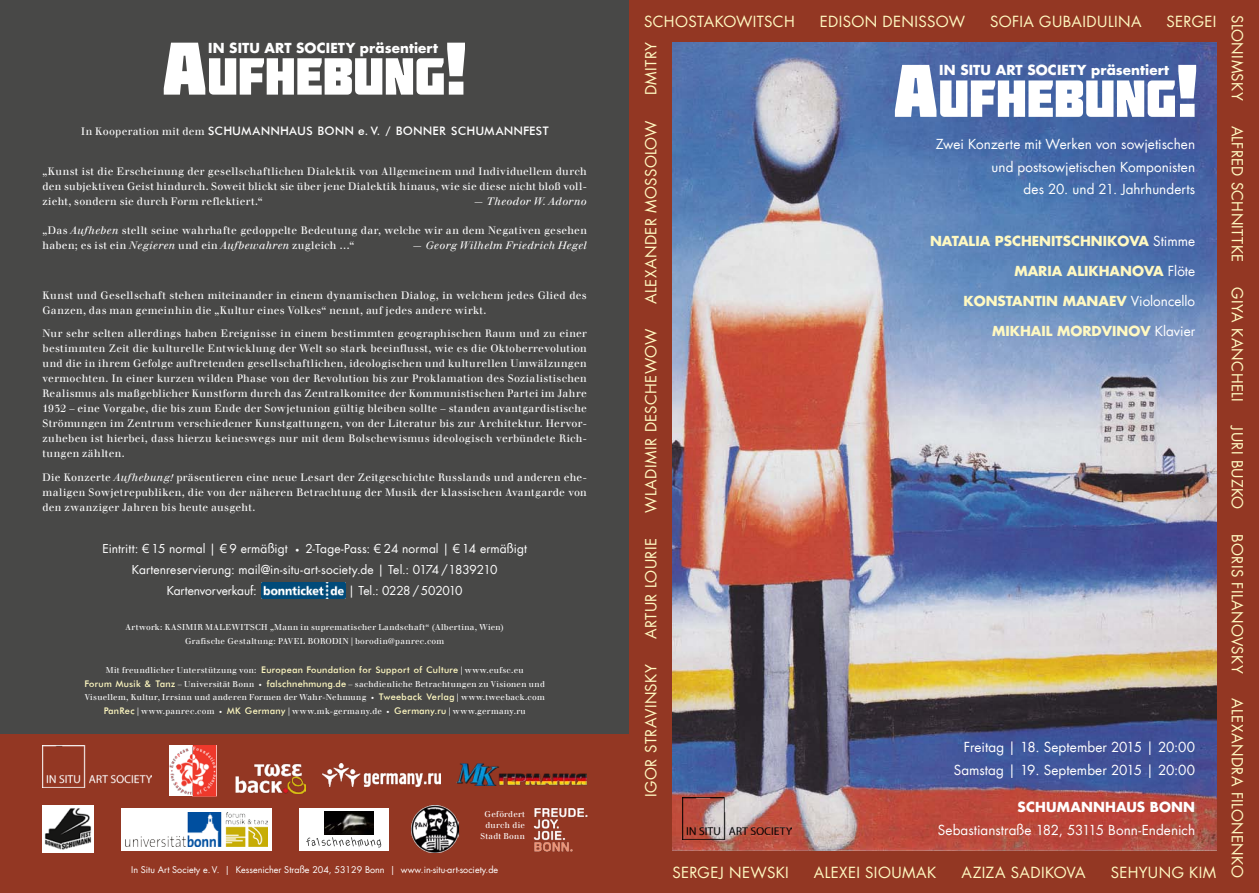
<style>
.page{position:relative;width:1259px;height:893px;background:#fff}
.page>*{position:absolute;margin:0;border:0;box-sizing:border-box;transform-origin:0 0}
.t1{font:52.05px "Molot";letter-spacing:-.015em;color:#fff}
.t2{font:15px "Futura LT";letter-spacing:.025em;color:#fff9c1}
.t3{font:13.5px/22.5px "Futura LT";letter-spacing:.005em;color:#fff;text-align:right}
.t4{font:700 13.5px "Futura LT";color:#fff9c1}
.t5{font:13.5px "Futura";letter-spacing:.02em;color:#fff}
.t6{font:700 13.5px "Futura LT";letter-spacing:.01em;color:#fff}
.t7{font:12px "Futura LT";color:#fff}
.t8{font:12px "Futura LT";letter-spacing:-.025em;color:#fff}
.t9{font:10.5px/15px "Walbaum LT";letter-spacing:.025em;color:#fff;text-align:justify}
.t10{font:italic 10.5px "Walbaum LT";letter-spacing:.035em;color:#fff}
.t11{font:9px "Futura LT";color:#fff}
.t12{font:8.25px/13.5px "Walbaum LT";letter-spacing:.035em;color:#fff;text-align:center}
.s1{font-size:74.25px}
.s2{font-family:"Walbaum LT";font-size:10.5px}
.s3{font-style:italic}
.s4{font-size:7.5px}
.s5{font-family:"Futura";font-size:10.5px;color:#fff9c1}
.s6{font-size:6px}
.s7{font-weight:400;color:#fff}
.s8{font-weight:700}
</style>
<div class="page">
<div style="left:0;top:0;width:629px;height:893px;background:#484847"></div>
<div style="left:0;top:735px;width:630px;height:158px;background:#933723"></div>
<div style="left:629px;top:0;width:630px;height:893px;background:#933723"></div>
<img style="left:672px;top:43px;width:544px;height:807px">
<img style="left:682px;top:797px;width:109px;height:43px">
<div style="left:299px;top:808px;width:89px;height:42px;background:#fff"></div>
<svg style="left:306px;top:837px;width:75px;height:11px"></svg>
<img style="left:324px;top:812px;width:50px;height:23px">
<img style="left:43px;top:745px;width:109px;height:43px">
<img style="left:412px;top:806px;width:47px;height:47px">
<img style="left:533px;top:808px;width:55px;height:44px">
<img style="left:323px;top:764px;width:118px;height:23px">
<img style="left:236px;top:764px;width:70px;height:29px">
<div style="left:43px;top:806px;width:51px;height:47px;background:#fff"></div>
<img style="left:44px;top:808px;width:48px;height:42px">
<img style="left:456px;top:763px;width:131px;height:22px">
<div style="left:121px;top:808px;width:151px;height:42px;background:#fff"></div>
<img style="left:126px;top:812px;width:142px;height:34px">
<img style="left:262px;top:583px;width:84px;height:15px">
<img style="left:169px;top:745px;width:47px;height:51px">
<p class="t6" style="left:208px;top:39px;width:231px">IN SITU ART SOCIETY präsentiert</p>
<p class="t1" style="left:162px;top:45px;width:306px"><span class="s1">A</span>UFHEBUNG<span class="s1">!</span></p>
<p class="t5" style="left:81px;top:125px;width:468px"><span class="s2">In Kooperation mit dem</span> SCHUMANNHAUS BONN e. V. / BONNER SCHUMANNFEST</p>
<p class="t9" style="left:43px;top:164px;width:546px">„Kunst ist die Erscheinung der gesellschaftlichen Dialektik von Allgemeinem und Individuellem durch den subjektiven Geist hindurch. Soweit blickt sie über jene Dialektik hinaus, wie sie diese nicht bloß voll&shy;zieht, sondern sie durch Form reflektiert.“</p>
<p class="t10" style="left:473px;top:195px;width:115px">— Theodor W. Adorno</p>
<p class="t9" style="left:43px;top:223px;width:546px">„Das <span class="s3">Aufheben</span> stellt seine wahrhafte gedoppelte Bedeutung dar, welche wir an dem Negativen gesehen haben; es ist ein <span class="s3">Negieren</span> und ein <span class="s3">Aufbewahren</span> zugleich …“</p>
<p class="t10" style="left:412px;top:239px;width:176px">— Georg Wilhelm Friedrich Hegel</p>
<p class="t9" style="left:43px;top:288px;width:546px">Kunst und Gesellschaft stehen miteinander in einem dynamischen Dialog, in welchem jedes Glied des<br>Ganzen, das man gemeinhin die „Kultur eines Volkes“ nennt, auf jedes andere wirkt.</p>
<p class="t9" style="left:43px;top:326px;width:546px">Nur sehr selten allerdings haben Ereignisse in einem bestimmten geographischen Raum und zu einer bestimmten Zeit die kulturelle Entwicklung der Welt so stark beeinflusst, wie es die Oktoberrevolution und die in ihrem Gefolge auftretenden gesellschaftlichen, ideologischen und kulturellen Umwälzungen vermochten. In einer kurzen wilden Phase von der Revolution bis zur Proklamation des Sozialistischen Realismus als maßgeblicher Kunstform durch das Zentralkomitee der Kommunistischen Partei im Jahre 1932 – eine Vorgabe, die bis zum Ende der Sowjetunion gültig bleiben sollte – standen avantgardistische Strömungen im Zentrum verschiedener Kunstgattungen, von der Literatur bis zur Architektur. Hervor&shy;zuheben ist hierbei, dass hierzu keineswegs nur mit dem Bolschewismus ideologisch verbündete Rich&shy;tungen zählten.</p>
<p class="t9" style="left:43px;top:470px;width:546px">Die Konzerte <span class="s3">Aufhebung!</span> präsentieren eine neue Lesart der Zeitgeschichte Russlands und anderen ehe&shy;maligen Sowjetrepubliken, die von der näheren Betrachtung der Musik der klassischen Avantgarde von den zwanziger Jahren bis heute ausgeht.</p>
<p class="t7" style="left:102px;top:541px;width:426px">Eintritt: € 15 normal | € 9 ermäßigt <span class="s4">•</span> 2-Tage-Pass: € 24 normal | € 14 ermäßigt</p>
<p class="t7" style="left:132px;top:562px;width:367px">Kartenreservierung: mail@in-situ-art-society.de | Tel.: 0174 /1839210</p>
<p class="t7" style="left:167px;top:583px;width:92px">Kartenvorverkauf:</p>
<p class="t8" style="left:348px;top:583px;width:116px">| Tel.: 0228 /502010</p>
<p class="t12" style="left:125px;top:621px;width:380px">Artwork: KASIMIR MALEWITSCH „Mann in suprematischer Landschaft“ (Albertina, Wien)</p>
<p class="t12" style="left:185px;top:634px;width:261px">Grafische Gestaltung: PAVEL BORODIN | borodin@panrec.com</p>
<p class="t12" style="left:85px;top:663px;width:462px">Mit freundlicher Unterstützung von: <span class="s5">European Foundation for Support of Culture</span> | www.eufsc.eu<br><span class="s5">Forum Musik &amp; Tanz</span> – Universität Bonn <span class="s6">•</span> <span class="s5">falschnehmung.de</span> – sachdienliche Betrachtungen zu Visionen und Visuellem, Kultur, Irrsinn und anderen Formen der Wahr-Nehmung <span class="s6">•</span> <span class="s5">Tweeback Verlag</span> | www.tweeback.com <span class="s5">PanRec</span> | www.panrec.com <span class="s6">•</span> <span class="s5">MK Germany</span> | www.mk-germany.de <span class="s6">•</span> <span class="s5">Germany.ru</span> | www.germany.ru</p>
<p class="t12" style="left:480px;top:808px;width:46px;line-height:11.2px;text-align:right">Gefördert durch die<br>Stadt Bonn</p>
<p class="t11" style="left:131px;top:863px;width:368px">In Situ Art Society e.V. | Kessenicher Straße 204, 53129 Bonn | www.in-situ-art-society.de</p>
<p class="t2" style="left:644px;top:12px;width:152px">SCHOSTAKOWITSCH</p>
<p class="t2" style="left:820px;top:12px;width:147px">EDISON DENISSOW</p>
<p class="t2" style="left:990px;top:12px;width:153px">SOFIA GUBAIDULINA</p>
<p class="t2" style="left:1166px;top:12px;width:51px">SERGEI</p>
<p class="t2" style="left:1247px;top:15px;width:87px;rotate:90deg">SLONIMSKY</p>
<p class="t2" style="left:1247px;top:126px;width:138px;rotate:90deg">ALFRED SCHNITTKE</p>
<p class="t2" style="left:1247px;top:287px;width:116px;rotate:90deg">GIYA KANCHELI</p>
<p class="t2" style="left:1247px;top:426px;width:84px;rotate:90deg">JURI BUZKO</p>
<p class="t2" style="left:1247px;top:534px;width:141px;rotate:90deg">BORIS FILANOVSKY</p>
<p class="t2" style="left:1247px;top:698px;width:181px;rotate:90deg">ALEXANDRA FILONENKO</p>
<p class="t2" style="left:641px;top:95px;width:54px;rotate:-90deg">DMITRY</p>
<p class="t6" style="left:939px;top:61px;width:231px">IN SITU ART SOCIETY präsentiert</p>
<p class="t1" style="left:893px;top:68px;width:306px"><span class="s1">A</span>UFHEBUNG<span class="s1">!</span></p>
<p class="t2" style="left:641px;top:304px;width:185px;rotate:-90deg">ALEXANDER MOSSOLOW</p>
<p class="t3" style="left:936px;top:133px;width:261px">Zwei Konzerte mit Werken von sowjetischen und postsowjetischen Komponisten<br>des 20. und 21. Jahrhunderts</p>
<p class="t4" style="left:930px;top:232px;width:267px">NATALIA PSCHENITSCHNIKOVA <span class="s7">Stimme</span></p>
<p class="t4" style="left:1014px;top:262px;width:182px">MARIA ALIKHANOVA <span class="s7">Flöte</span></p>
<p class="t4" style="left:963px;top:292px;width:233px">KONSTANTIN MANAEV <span class="s7">Violoncello</span></p>
<p class="t4" style="left:992px;top:322px;width:204px">MIKHAIL MORDVINOV <span class="s7">Klavier</span></p>
<p class="t2" style="left:641px;top:513px;width:185px;rotate:-90deg">WLADIMIR DESCHEWOW</p>
<p class="t2" style="left:641px;top:639px;width:102px;rotate:-90deg">ARTUR LOURIE</p>
<p class="t2" style="left:641px;top:797px;width:134px;rotate:-90deg">IGOR STRAVINSKY</p>
<p class="t3" style="left:964px;top:736px;width:233px">Freitag | 18. September 2015 | 20:00</p>
<p class="t3" style="left:953px;top:758px;width:243px">Samstag | 19. September 2015 | 20:00</p>
<p class="t3" style="left:937px;top:796px;width:259px"><span class="s8">SCHUMANNHAUS BONN<br></span>Sebastianstraße 182, 53115 Bonn-Endenich</p>
<p class="t2" style="left:672px;top:862px;width:118px">SERGEJ NEWSKI</p>
<p class="t2" style="left:814px;top:862px;width:124px">ALEXEI SIOUMAK</p>
<p class="t2" style="left:961px;top:862px;width:126px">AZIZA SADIKOVA</p>
<p class="t2" style="left:1111px;top:862px;width:107px">SEHYUNG KIM</p>
</div>
